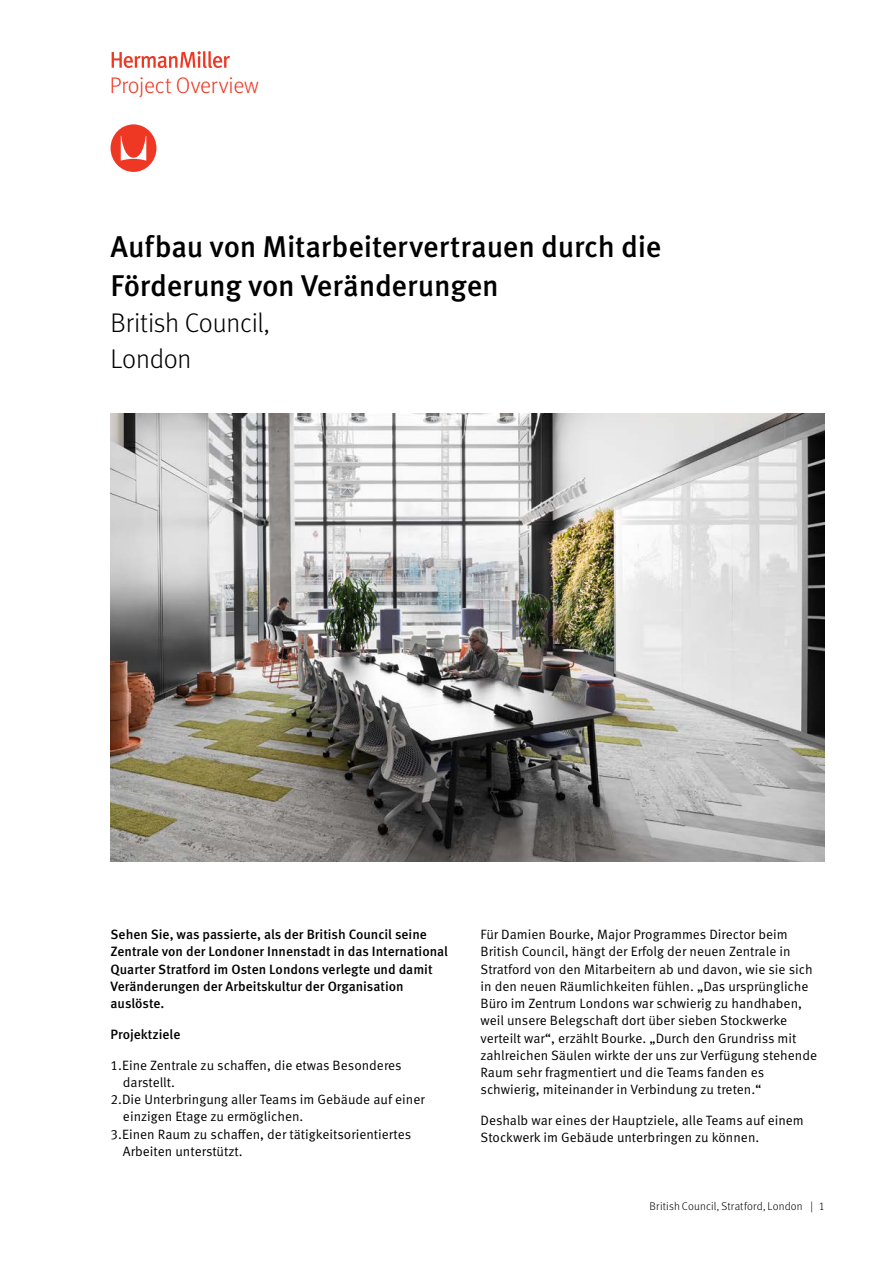
<style>
.page{position:relative;width:893px;height:1263px;background:#fff}
.page>*{position:absolute;margin:0;border:0;box-sizing:border-box;transform-origin:0 0}
.t1{font:500 30px/39px "Meta OT";letter-spacing:-.01em;color:#000}
.t2{font:300 27px/36.2px "Meta OT";letter-spacing:-.01em;color:#000}
.t3{font:300 22.5px "Meta OT";letter-spacing:-.005em;color:#ee3824}
.t4{font:13.5px/17.2px "Meta OT Norm";color:#000}
.t5{font:500 13.5px/17.2px "Meta OT";color:#000}
.t6{font:300 11.25px "Meta OT";letter-spacing:.015em;color:#000}
</style>
<div class="page">
<svg style="left:111px;top:124px;width:45px;height:48px"></svg>
<svg style="left:112px;top:51px;width:118px;height:17px"></svg>
<img style="left:111px;top:413px;width:714px;height:449px">
<h3 class="t3" style="left:110px;top:72px;width:151px">Project Overview</h3>
<h1 class="t1" style="left:111px;top:227px;width:552px">Aufbau von Mitarbeitervertrauen durch die<br>Förderung von Veränderungen</h1>
<h2 class="t2" style="left:111px;top:305px;width:161px">British Council,<br>London</h2>
<p class="t5" style="left:111px;top:926px;width:339px">Sehen Sie, was passierte, als der British Council seine Zentrale von der Londoner Innenstadt in das International Quarter Stratford im Osten Londons verlegte und damit Veränderungen der Arbeitskultur der Organisation auslöste.</p>
<p class="t5" style="left:111px;top:1026px;width:71px">Projektziele</p>
<p class="t4" style="left:111px;top:1056px;width:293px">1.Eine Zentrale zu schaffen, die etwas Besonderes</p>
<p class="t4" style="left:123px;top:1074px;width:54px">darstellt.</p>
<p class="t4" style="left:111px;top:1091px;width:316px">2.Die Unterbringung aller Teams im Gebäude auf einer</p>
<p class="t4" style="left:123px;top:1108px;width:182px">einzigen Etage zu ermöglichen.</p>
<p class="t4" style="left:111px;top:1125px;width:302px">3.Einen Raum zu schaffen, der tätigkeitsorientiertes</p>
<p class="t4" style="left:123px;top:1143px;width:121px">Arbeiten unterstützt.</p>
<p class="t4" style="left:480px;top:926px;width:338px">Für Damien Bourke, Major Programmes Director beim British Council, hängt der Erfolg der neuen Zentrale in Stratford von den Mitarbeitern ab und davon, wie sie sich in den neuen Räumlichkeiten fühlen. „Das ursprüngliche Büro im Zentrum Londons war schwierig zu handhaben, weil unsere Belegschaft dort über sieben Stockwerke verteilt war“, erzählt Bourke. „Durch den Grundriss mit zahlreichen Säulen wirkte der uns zur Verfügung stehende Raum sehr fragmentiert und die Teams fanden es schwierig, miteinander in Verbindung zu treten.“</p>
<p class="t4" style="left:480px;top:1112px;width:325px">Deshalb war eines der Hauptziele, alle Teams auf einem<br>Stockwerk im Gebäude unterbringen zu können.</p>
<p class="t6" style="left:650px;top:1199px;width:177px">British Council, Stratford, London | 1</p>
</div>
